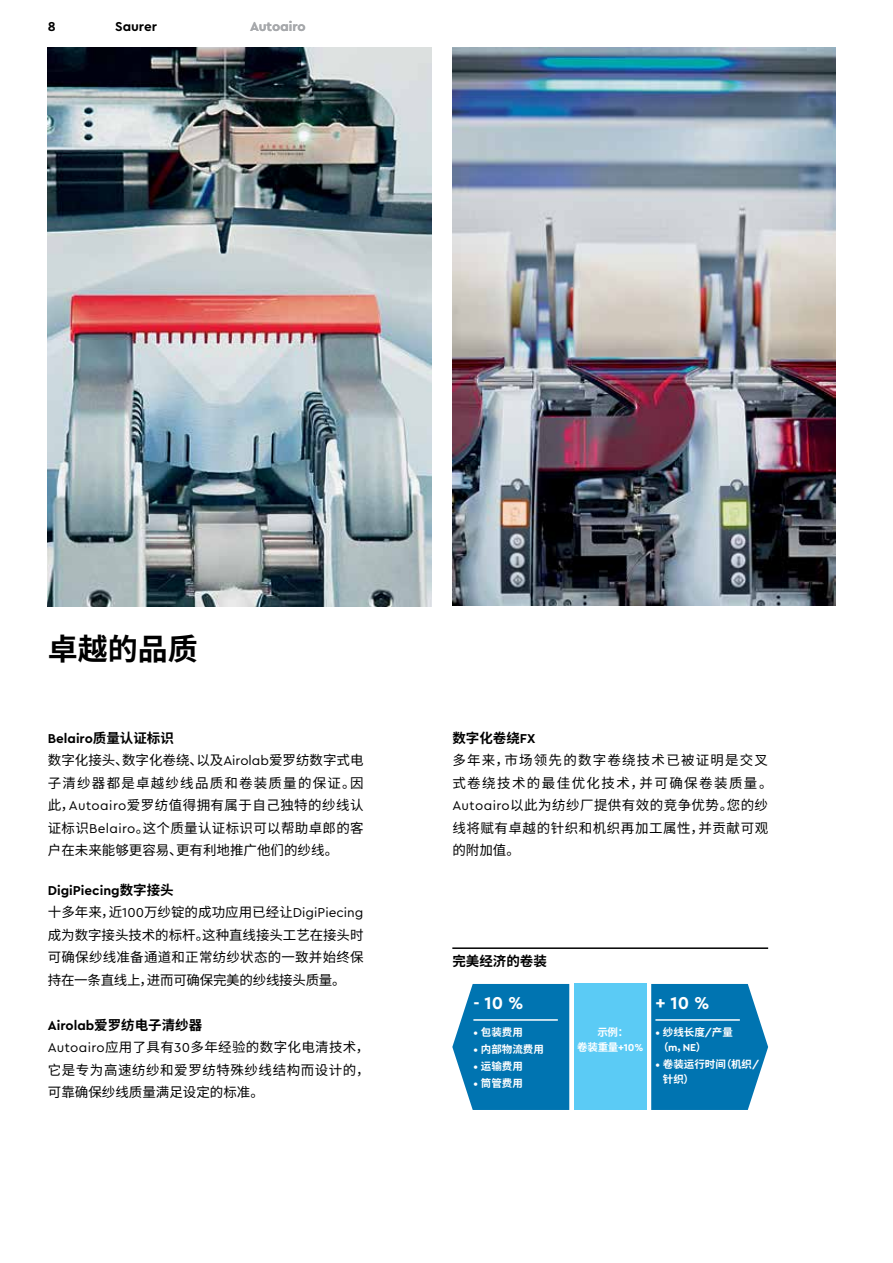
<style>
.page{position:relative;width:893px;height:1263px;background:#fff}
.page>*{position:absolute;margin:0;border:0;box-sizing:border-box;transform-origin:0 0}
.t1{font:700 30px "Noto Sans CJ Ksc";color:#000}
.t2{font:700 18px "Saurer";color:#fff}
.t3{font:13.5px/22.5px "Noto Sans CJ Ksc";letter-spacing:.025em;color:#000;text-align:justify}
.t4{font:700 13.5px "Saurer";color:#000}
.t5{font:700 13.5px "Saurer";color:#a7a9ac}
.t6{font:700 13.5px "Noto Sans CJ Ksc";color:#000}
.t7{font:700 10.5px/15px "Noto Sans CJ Ksc";color:#fff}
.s1{font-family:"Noto Sans CJ Ksc"}
.s2{font-family:"Saurer"}
.s3{font-family:"Saurer";font-weight:700}
.s4{font-weight:700}
</style>
<div class="page">
<img style="left:452px;top:48px;width:384px;height:558px">
<img style="left:48px;top:48px;width:383px;height:558px">
<hr style="left:452px;top:947px;width:316px;height:2px;background:#000">
<div style="left:574px;top:984px;width:72px;height:126px;background:#5bcbf5"></div>
<svg style="left:452px;top:984px;width:117px;height:126px;background:#1680b7"></svg>
<svg style="left:651px;top:984px;width:117px;height:126px;background:#1780b8"></svg>
<hr style="left:473px;top:1019px;width:85px;height:2px;background:#fff">
<hr style="left:655px;top:1019px;width:85px;height:2px;background:#fff">
<p class="t4" style="left:48px;top:18px;width:9px">8</p>
<p class="t4" style="left:115px;top:18px;width:43px">Saurer</p>
<p class="t5" style="left:250px;top:18px;width:57px">Autoairo</p>
<h1 class="t1" style="left:48px;top:632px;width:151px">卓越的品质</h1>
<p class="t4" style="left:48px;top:729px;width:128px">Belairo<span class="s1">质量认证标识</span></p>
<p class="t3" style="left:48px;top:749px;width:317px">数字化接头、数字化卷绕、以及<span class="s2">Airolab</span>爱罗纺数字式电子清纱器都是卓越纱线品质和卷装质量的保证。因此，<span class="s2">Autoairo</span>爱罗纺值得拥有属于自己独特的纱线认证标识<span class="s2">Belairo</span>。这个质量认证标识可以帮助卓郎的客户在未来能够更容易、更有利地推广他们的纱线。</p>
<p class="t4" style="left:48px;top:881px;width:127px">DigiPiecing<span class="s1">数字接头</span></p>
<p class="t3" style="left:48px;top:901px;width:317px">十多年来，近<span class="s2">100</span>万纱锭的成功应用已经让<span class="s2">DigiPiecing</span>成为数字接头技术的标杆。这种直线接头工艺在接头时可确保纱线准备通道和正常纺纱状态的一致并始终保持在一条直线上，进而可确保完美的纱线接头质量。</p>
<p class="t3" style="left:48px;top:1014px;width:323px;text-align:left"><span class="s3">Airolab</span><span class="s4">爱罗纺电子清纱器<br></span><span class="s2">Autoairo</span>应用了具有<span class="s2">30</span>多年经验的数字化电清技术，它是专为高速纺纱和爱罗纺特殊纱线结构而设计的，可靠确保纱线质量满足设定的标准。</p>
<p class="t3" style="left:452px;top:727px;width:322px;text-align:left"><span class="s4">数字化卷绕</span><span class="s3">FX<br></span>多年来，市场领先的数字卷绕技术已被证明是交叉式卷绕技术的最佳优化技术，并可确保卷装质量。<br><span class="s2">Autoairo</span>以此为纺纱厂提供有效的竞争优势。您的纱线将赋有卓越的针织和机织再加工属性，并贡献可观的附加值。</p>
<p class="t6" style="left:452px;top:953px;width:96px">完美经济的卷装</p>
<h2 class="t2" style="left:473px;top:991px;width:52px">- 10 %</h2>
<h2 class="t2" style="left:655px;top:991px;width:56px">+ 10 %</h2>
<p class="t7" style="left:577px;top:1025px;width:68px;text-align:center">示例：<br>卷装重量<span class="s2">+10%</span></p>
<p class="t7" style="left:655px;top:1025px;width:79px"><span class="s2">•</span> 纱线长度<span class="s2">/</span>产量（<span class="s2">m</span>，<span class="s2">NE</span>）</p>
<p class="t7" style="left:663px;top:1057px;width:98px;text-indent:-7px"><span class="s2">•</span> 卷装运行时间（机织<span class="s2">/</span>针织）</p>
<p class="t7" style="left:473px;top:1025px;width:51px"><span class="s2">•</span> 包装费用</p>
<p class="t7" style="left:473px;top:1042px;width:72px"><span class="s2">•</span> 内部物流费用</p>
<p class="t7" style="left:473px;top:1059px;width:51px"><span class="s2">•</span> 运输费用</p>
<p class="t7" style="left:473px;top:1076px;width:51px"><span class="s2">•</span> 筒管费用</p>
</div>
